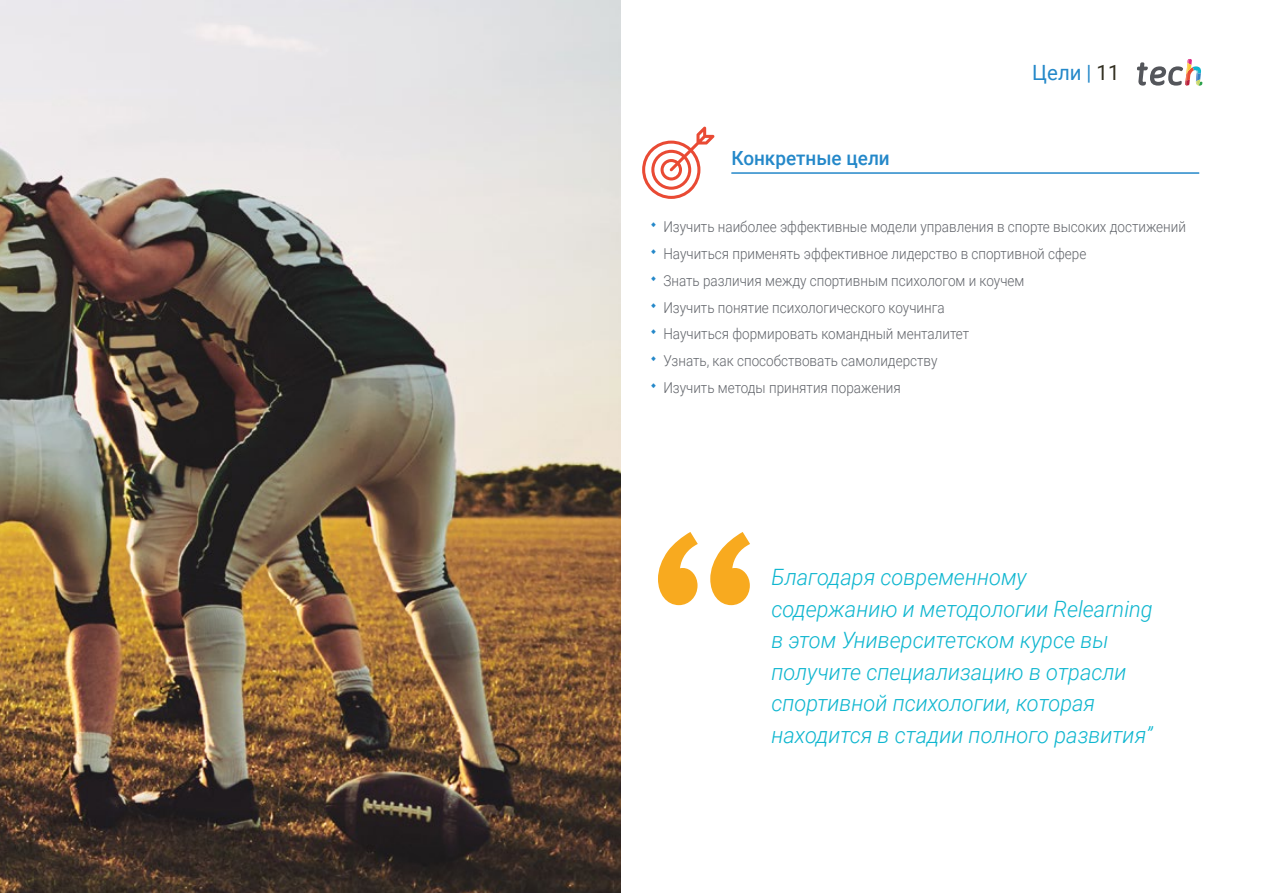
<style>
.page{position:relative;width:1263px;height:893px;background:#fff}
.page>*{position:absolute;margin:0;border:0;box-sizing:border-box;transform-origin:0 0}
.t1{font:italic 300 22.5px/31.5px "Roboto";color:#0fb6cf}
.t2{font:21px "Roboto";color:#2488c9}
.t3{font:500 19.5px "Roboto";color:#2488c9}
.t4{font:300 15px/26.7px "Roboto";color:#61646a;scale:.9 1}
.s1{color:#312e20}
</style>
<div class="page">
<svg style="left:1137px;top:59px;width:65px;height:27px"></svg>
<svg style="left:642px;top:127px;width:72px;height:72px"></svg>
<hr style="left:731px;top:173px;width:468px;height:1px;background:#2488c9">
<img style="left:0;top:0;width:621px;height:893px">
<svg style="left:658px;top:532px;width:92px;height:73px"></svg>
<h3 class="t3" style="left:731px;top:144px;width:160px">Конкретные цели</h3>
<h2 class="t2" style="left:1032px;top:57px;width:89px">Цели | <span class="s1">11</span></h2>
<p class="t4" style="left:663px;top:213px;width:582px">Изучить наиболее эффективные модели управления в спорте высоких достижений Научиться применять эффективное лидерство в спортивной сфере<br>Знать различия между спортивным психологом и коучем<br>Изучить понятие психологического коучинга<br>Научиться формировать командный менталитет<br>Узнать, как способствовать самолидерству<br>Изучить методы принятия поражения</p>
<h1 class="t1" style="left:771px;top:561px;width:383px">Благодаря современному содержанию и методологии Relearning в этом Университетском курсе вы получите специализацию в отрасли спортивной психологии, которая находится в стадии полного развития”</h1>
</div>
